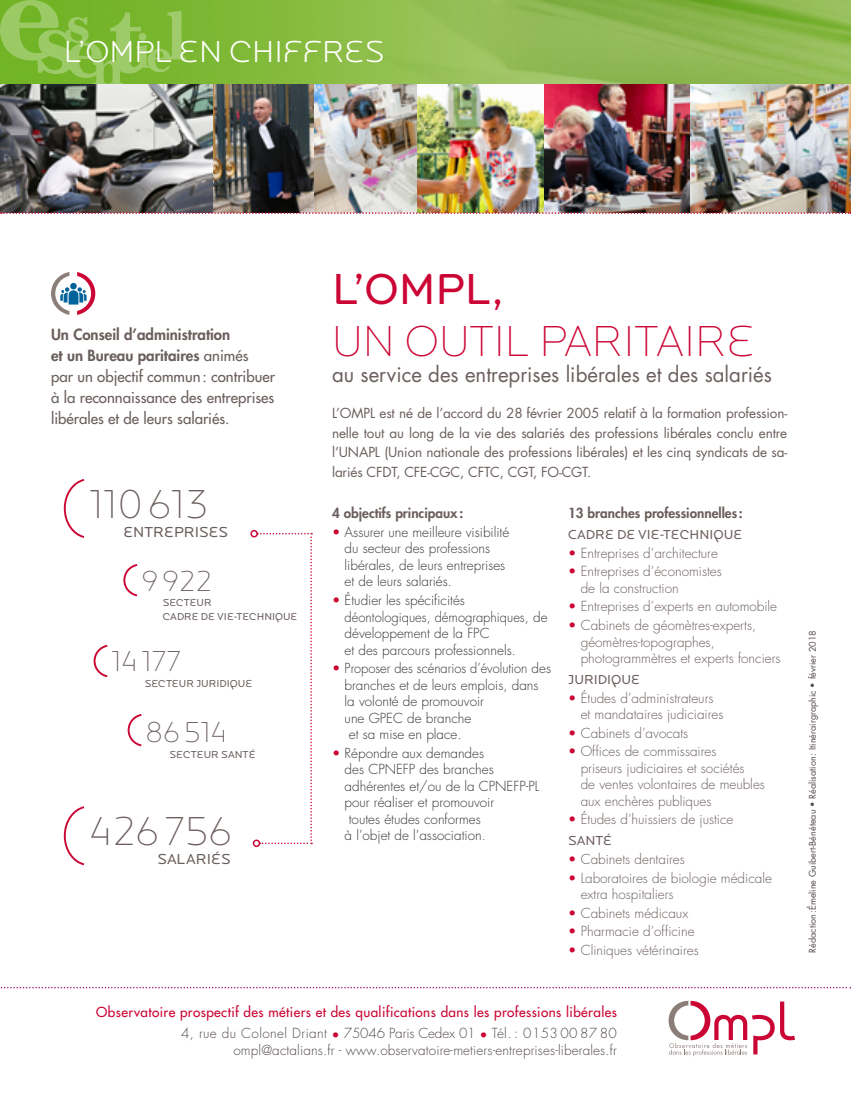
<style>
.page{position:relative;width:851px;height:1106px;background:#fff}
.page>*{position:absolute;margin:0;border:0;box-sizing:border-box;transform-origin:0 0}
.t1{font:200 45px "Locator Display";color:#cb0634}
.t2{font:45px "Locator Display";color:#cb0634}
.t3{font:200 42px "Locator Display";color:#6b5f5d}
.t4{font:300 31.5px "Locator Display";color:#fff}
.t5{font:200 30px "Locator Display";color:#6b5f5d}
.t6{font:21px "Futura Std";color:#6b5f5d}
.t7{font:500 15px/21px "Futura Std";color:#6b5f5d}
.t8{font:15px "Locator Display";color:#6b5f5d}
.t9{font:300 13.5px/16.5px "Futura Std";color:#6b5f5d}
.t10{font:300 13.5px/16.5px "Futura Std";color:#383738}
.t11{font:13.5px/19.5px "Futura Std";letter-spacing:-.01em;color:#6b5f5d;text-align:justify}
.t12{font:500 13.5px/20.7px "Futura Std";letter-spacing:.03em;color:#cb0634;text-align:right}
.t13{font:300 13.5px "Futura Std";letter-spacing:.01em;color:#534b49}
.t14{font:800 13.5px "Futura Std";color:#6b5f5d}
.t15{font:300 13.5px "Futura Std";color:#383738;scale:.95 1}
.t16{font:13.5px "Locator Display";color:#6b5f5d}
.t17{font:10.5px/13.8px "Locator Display";color:#6b5f5d}
.t18{font:9px "Futura Std";color:#534b49}
.s1{font-weight:800}
.s2{color:#cb0634}
.s3{color:#6b5f5d}
.s4{font-weight:300;color:#534b49}
.s5{font-weight:300}
</style>
<div class="page">
<svg style="left:186px;top:0;width:664px;height:85px;background:#8dba4d"></svg>
<svg style="left:0;top:0;width:186px;height:85px;background:#83bb40"></svg>
<svg style="left:0;top:986px;width:851px;height:2px"></svg>
<svg style="left:668px;top:1000px;width:127px;height:56px"></svg>
<svg style="left:51px;top:272px;width:44px;height:43px"></svg>
<svg style="left:63px;top:806px;width:22px;height:60px"></svg>
<svg style="left:257px;top:533px;width:55px;height:311px"></svg>
<div style="left:253px;top:839px;width:7px;height:8px;border:2px solid #cb0634;border-radius:50%"></div>
<div style="left:250px;top:530px;width:8px;height:7px;border:2px solid #cb0634;border-radius:50%"></div>
<img style="left:689px;top:85px;width:161px;height:127px">
<img style="left:417px;top:85px;width:127px;height:127px">
<img style="left:213px;top:85px;width:102px;height:127px">
<img style="left:315px;top:85px;width:102px;height:127px">
<img style="left:0;top:85px;width:213px;height:127px">
<img style="left:544px;top:85px;width:145px;height:127px">
<svg style="left:123px;top:564px;width:15px;height:33px"></svg>
<svg style="left:93px;top:644px;width:15px;height:34px"></svg>
<svg style="left:127px;top:714px;width:15px;height:33px"></svg>
<svg style="left:63px;top:479px;width:22px;height:59px"></svg>
<img style="left:1px;top:212px;width:850px;height:2px">
<h3 class="t4" style="left:64px;top:32px;width:322px">L’OMPL EN CHIFFRES</h3>
<p class="t7" style="left:51px;top:324px;width:225px"><span class="s1">Un Conseil d’administration<br>et un Bureau paritaires</span> animés<br>par un objectif commun: contribuer à la reconnaissance des entreprises libérales et de leurs salariés.</p>
<h2 class="t3" style="left:90px;top:478px;width:120px">110613</h2>
<p class="t8" style="left:123px;top:523px;width:106px">ENTREPRISES</p>
<h3 class="t5" style="left:141px;top:562px;width:73px">9922</h3>
<p class="t17" style="left:163px;top:595px;width:136px">SECTEUR<br>CADRE DE VIE-TECHNIQUE</p>
<h3 class="t5" style="left:112px;top:643px;width:71px">14177</h3>
<p class="t17" style="left:145px;top:676px;width:109px">SECTEUR JURIDIQUE</p>
<h3 class="t5" style="left:146px;top:713px;width:83px">86514</h3>
<p class="t17" style="left:169px;top:747px;width:87px">SECTEUR SANTÉ</p>
<h2 class="t3" style="left:90px;top:806px;width:144px">426756</h2>
<p class="t8" style="left:157px;top:850px;width:75px">SALARIÉS</p>
<h1 class="t2" style="left:332px;top:262px;width:173px">L’OMPL,</h1>
<h1 class="t1" style="left:332px;top:314px;width:425px">UN OUTIL PARITAIRE</h1>
<h3 class="t6" style="left:332px;top:360px;width:441px">au service des entreprises libérales et des salariés</h3>
<p class="t11" style="left:332px;top:404px;width:456px">L’OMPL est né de l’accord du 28 février 2005 relatif à la formation profession&shy;nelle tout au long de la vie des salariés des professions libérales conclu entre l’UNAPL (Union nationale des professions libérales) et les cinq syndicats de sa&shy;lariés CFDT, CFE-CGC, CFTC, CGT, FO-CGT.</p>
<p class="t14" style="left:332px;top:505px;width:133px">4 objectifs principaux:</p>
<p class="t10" style="left:344px;top:524px;width:166px;text-indent:-13px"><span class="s2">•</span> Assurer une meilleure visibilité du secteur des professions libérales, de leurs entreprises et de leurs salariés.</p>
<p class="t10" style="left:344px;top:592px;width:204px;text-indent:-13px"><span class="s2">•</span> Étudier les spécificités déontologiques, démographiques, de développement de la FPC<br>et des parcours professionnels.</p>
<p class="t15" style="left:332px;top:660px;width:232px"><span class="s2">•</span> Proposer des scénarios d’évolution des</p>
<p class="t10" style="left:344px;top:677px;width:195px">branches et de leurs emplois, dans</p>
<p class="t10" style="left:344px;top:693px;width:141px">la volonté de promouvoir</p>
<p class="t10" style="left:344px;top:710px;width:128px">une GPEC de branche</p>
<p class="t10" style="left:349px;top:726px;width:114px">et sa mise en place.</p>
<p class="t10" style="left:332px;top:745px;width:153px"><span class="s2">•</span> Répondre aux demandes</p>
<p class="t10" style="left:344px;top:761px;width:150px">des CPNEFP des branches</p>
<p class="t10" style="left:344px;top:778px;width:196px">adhérentes et/ou de la CPNEFP-PL</p>
<p class="t10" style="left:344px;top:794px;width:151px">pour réaliser et promouvoir</p>
<p class="t10" style="left:349px;top:811px;width:133px">toutes études conformes</p>
<p class="t10" style="left:344px;top:827px;width:143px">à l’objet de l’association<span class="s3">.</span></p>
<p class="t14" style="left:568px;top:505px;width:176px">13 branches professionnelles :</p>
<p class="t16" style="left:568px;top:526px;width:176px">CADRE DE VIE-TECHNIQUE</p>
<p class="t9" style="left:568px;top:545px;width:151px"><span class="s2">•</span> Entreprises d’architecture</p>
<p class="t9" style="left:580px;top:563px;width:143px;text-indent:-13px"><span class="s2">•</span> Entreprises d’économistes de la construction</p>
<p class="t9" style="left:568px;top:598px;width:210px"><span class="s2">•</span> Entreprises d’experts en automobile</p>
<p class="t9" style="left:580px;top:617px;width:201px;text-indent:-13px"><span class="s2">•</span> Cabinets de géomètres-experts, géomètres-topographes, photogrammètres et experts fonciers</p>
<p class="t16" style="left:568px;top:671px;width:73px">JURIDIQUE</p>
<p class="t9" style="left:580px;top:689px;width:144px;text-indent:-13px"><span class="s2">•</span> Études d’administrateurs et mandataires judiciaires</p>
<p class="t9" style="left:568px;top:725px;width:122px"><span class="s2">•</span> Cabinets d’avocats</p>
<p class="t9" style="left:580px;top:743px;width:186px;text-indent:-13px"><span class="s2">•</span> Offices de commissaires<br>priseurs judiciaires et sociétés<br>de ventes volontaires de meubles aux enchères publiques</p>
<p class="t9" style="left:568px;top:811px;width:167px"><span class="s2">•</span> Études d’huissiers de justice</p>
<p class="t16" style="left:568px;top:832px;width:46px">SANTÉ</p>
<p class="t9" style="left:568px;top:851px;width:118px"><span class="s2">•</span> Cabinets dentaires</p>
<p class="t9" style="left:580px;top:869px;width:193px;text-indent:-13px"><span class="s2">•</span> Laboratoires de biologie médicale extra hospitaliers</p>
<p class="t9" style="left:568px;top:904px;width:122px"><span class="s2">•</span> Cabinets médicaux</p>
<p class="t9" style="left:568px;top:923px;width:128px"><span class="s2">•</span> Pharmacie d’officine</p>
<p class="t9" style="left:568px;top:942px;width:132px"><span class="s2">•</span> Cliniques vétérinaires</p>
<p class="t12" style="left:96px;top:1002px;width:522px">Observatoire prospectif des métiers et des qualifications dans les professions libérales<br><span class="s4">4, rue du Colonel Driant</span> <span class="s5">•</span> <span class="s4">75046 Paris Cedex 01</span> <span class="s5">•</span> <span class="s4">Tél. : 0153 00 87 80</span></p>
<p class="t13" style="left:233px;top:1041px;width:385px">ompl@actalians.fr - www.observatoire-metiers-entreprises-liberales.fr</p>
<p class="t18" style="left:806px;top:952px;width:324px;rotate:-90deg">Rédaction:Émeline Guibert-Bénéteau • Réalisation: Itinérairgraphic • février 2018</p>
</div>
